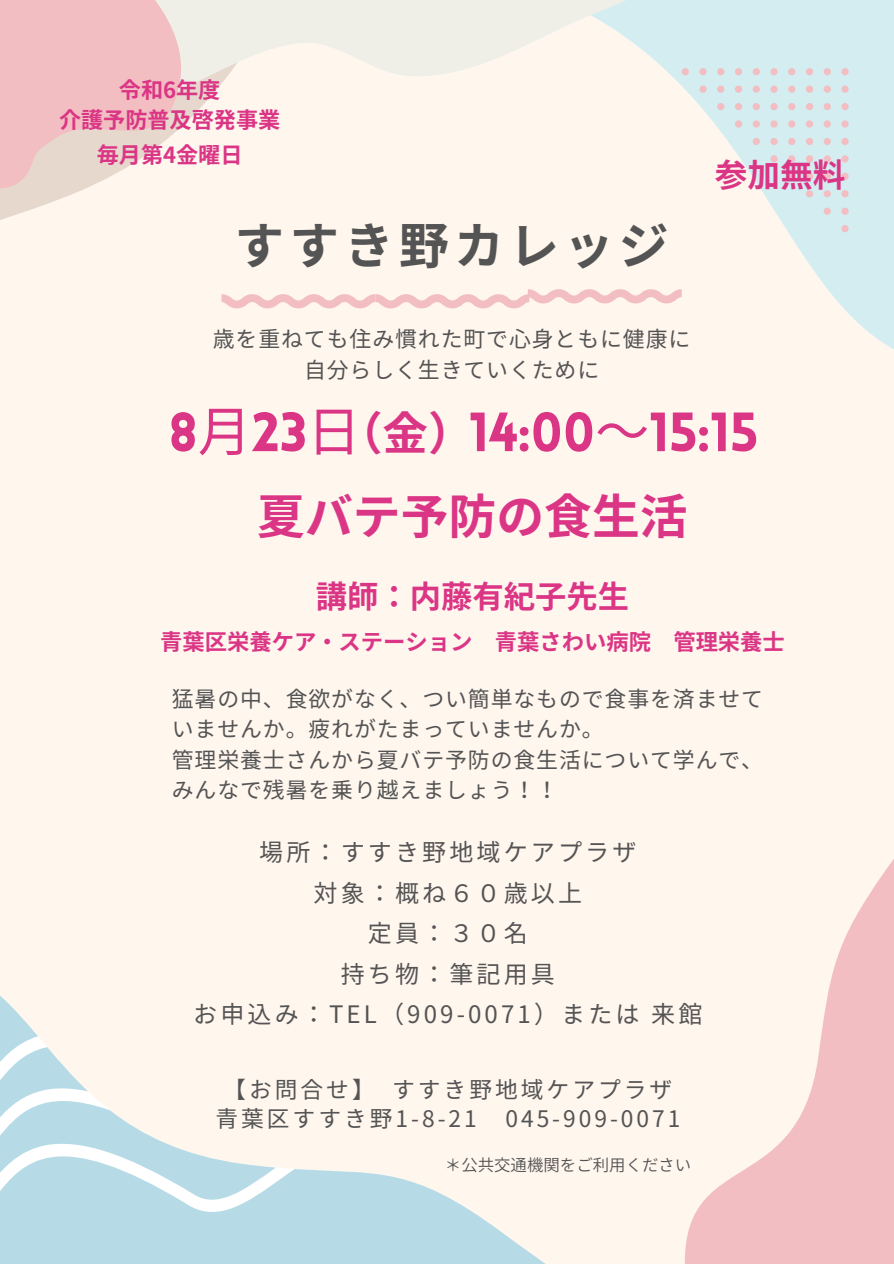
<style>
.page{position:relative;width:894px;height:1264px;background:#fff}
.page>*{position:absolute;margin:0;border:0;box-sizing:border-box;transform-origin:0 0}
.t1{font:900 54px "Lovelo";color:#db3585}
.t2{font:700 49.95px "Noto Sans JP";letter-spacing:.1em;color:#545454}
.t3{font:700 47.85px "Noto Sans JP";color:#db3585}
.t4{font:700 45.6px "Noto Sans JP";color:#db3585}
.t5{font:700 32.7px "Noto Sans JP";color:#db3585}
.t6{font:700 31.35px "Noto Sans JP";color:#db3585}
.t7{font:24px/40.5px "Noto Sans JP";letter-spacing:.13em;color:#545454;text-align:center}
.t8{font:22.8px/28.8px "Noto Sans JP";letter-spacing:.13em;color:#545454}
.t9{font:700 22.35px "Noto Sans JP";color:#db3585}
.t10{font:700 22.2px/30.3px "Noto Sans JP";color:#db3585;text-align:center}
.t11{font:21.9px/30.3px "Noto Sans JP";letter-spacing:.04em;color:#545454;text-align:center}
.t12{font:600 16.5px "Noto Sans JP";color:#545454}
.s1{font-family:"Noto Sans CJ Ksc";font-weight:400}
</style>
<div class="page">
<div style="left:0;top:113px;width:893px;height:1150px;background:#fff6ee"></div>
<div style="left:0;top:113px;width:279px;height:444px;background:#fff6ee"></div>
<svg style="left:667px;top:806px;width:226px;height:457px;background:#fae0dd"></svg>
<svg style="left:549px;top:0;width:344px;height:366px;background:#ebf2ef"></svg>
<svg style="left:186px;top:0;width:451px;height:113px;background:#f6f2ea"></svg>
<svg style="left:0;top:936px;width:294px;height:186px;background:#f7f3ed"></svg>
<svg style="left:0;top:1122px;width:581px;height:141px;background:#d3e6ea"></svg>
<svg style="left:841px;top:225px;width:7px;height:7px"></svg>
<svg style="left:841px;top:208px;width:7px;height:7px"></svg>
<svg style="left:823px;top:208px;width:7px;height:7px"></svg>
<svg style="left:841px;top:190px;width:7px;height:7px"></svg>
<svg style="left:823px;top:190px;width:7px;height:7px"></svg>
<svg style="left:805px;top:190px;width:7px;height:7px"></svg>
<svg style="left:841px;top:173px;width:7px;height:7px"></svg>
<svg style="left:823px;top:173px;width:7px;height:7px"></svg>
<svg style="left:805px;top:173px;width:7px;height:7px"></svg>
<svg style="left:788px;top:173px;width:7px;height:7px"></svg>
<svg style="left:841px;top:155px;width:7px;height:7px"></svg>
<svg style="left:823px;top:155px;width:7px;height:7px"></svg>
<svg style="left:805px;top:155px;width:7px;height:7px"></svg>
<svg style="left:788px;top:155px;width:7px;height:7px"></svg>
<svg style="left:770px;top:155px;width:7px;height:7px"></svg>
<svg style="left:841px;top:138px;width:7px;height:7px"></svg>
<svg style="left:823px;top:138px;width:7px;height:7px"></svg>
<svg style="left:805px;top:138px;width:7px;height:7px"></svg>
<svg style="left:788px;top:138px;width:7px;height:7px"></svg>
<svg style="left:770px;top:138px;width:7px;height:7px"></svg>
<svg style="left:752px;top:138px;width:7px;height:7px"></svg>
<svg style="left:841px;top:120px;width:7px;height:8px"></svg>
<svg style="left:823px;top:120px;width:7px;height:8px"></svg>
<svg style="left:805px;top:120px;width:7px;height:8px"></svg>
<svg style="left:788px;top:120px;width:7px;height:8px"></svg>
<svg style="left:770px;top:120px;width:7px;height:8px"></svg>
<svg style="left:752px;top:120px;width:7px;height:8px"></svg>
<svg style="left:734px;top:120px;width:8px;height:8px"></svg>
<svg style="left:841px;top:103px;width:7px;height:7px"></svg>
<svg style="left:823px;top:103px;width:7px;height:7px"></svg>
<svg style="left:805px;top:103px;width:7px;height:7px"></svg>
<svg style="left:788px;top:103px;width:7px;height:7px"></svg>
<svg style="left:770px;top:103px;width:7px;height:7px"></svg>
<svg style="left:752px;top:103px;width:7px;height:7px"></svg>
<svg style="left:734px;top:103px;width:8px;height:7px"></svg>
<svg style="left:717px;top:103px;width:7px;height:7px"></svg>
<svg style="left:841px;top:86px;width:7px;height:7px"></svg>
<svg style="left:823px;top:86px;width:7px;height:7px"></svg>
<svg style="left:805px;top:86px;width:7px;height:7px"></svg>
<svg style="left:788px;top:86px;width:7px;height:7px"></svg>
<svg style="left:770px;top:86px;width:7px;height:7px"></svg>
<svg style="left:752px;top:86px;width:7px;height:7px"></svg>
<svg style="left:734px;top:86px;width:8px;height:7px"></svg>
<svg style="left:717px;top:86px;width:7px;height:7px"></svg>
<svg style="left:699px;top:86px;width:7px;height:7px"></svg>
<svg style="left:841px;top:68px;width:7px;height:7px"></svg>
<svg style="left:823px;top:68px;width:7px;height:7px"></svg>
<svg style="left:805px;top:68px;width:7px;height:7px"></svg>
<svg style="left:788px;top:68px;width:7px;height:7px"></svg>
<svg style="left:770px;top:68px;width:7px;height:7px"></svg>
<svg style="left:752px;top:68px;width:7px;height:7px"></svg>
<svg style="left:734px;top:68px;width:8px;height:7px"></svg>
<svg style="left:717px;top:68px;width:7px;height:7px"></svg>
<svg style="left:699px;top:68px;width:7px;height:7px"></svg>
<svg style="left:681px;top:68px;width:7px;height:7px"></svg>
<svg style="left:0;top:0;width:186px;height:190px;background:#f0c9c8"></svg>
<svg style="left:221px;top:289px;width:460px;height:19px;background:#f8dcd9"></svg>
<p class="t10" style="left:59px;top:74px;width:223px">令和6年度<br>介護予防普及啓発事業</p>
<h3 class="t10" style="left:97px;top:139px;width:140px">毎月第4金曜日</h3>
<p class="t2" style="left:234px;top:206px;width:435px">すすき野カレッジ</p>
<p class="t11" style="left:213px;top:323px;width:479px">歳を重ねても住み慣れた町で心身ともに健康に自分らしく生きていくために</p>
<h2 class="t5" style="left:714px;top:149px;width:132px">参加無料</h2>
<h5 class="t1" style="left:169px;top:410px;width:174px">8<span class="s1">月</span> 23<span class="s1">日</span></h5>
<h5 class="t4" style="left:337px;top:397px;width:138px">（金）</h5>
<h5 class="t1" style="left:469px;top:410px;width:291px">14:00<span class="s1">～</span>15:15</h5>
<p class="t3" style="left:257px;top:478px;width:432px">夏バテ予防の食生活</p>
<p class="t6" style="left:316px;top:571px;width:312px">講師：内藤有紀子先生</p>
<p class="t9" style="left:160px;top:624px;width:624px">青葉区栄養ケア・ステーション 青葉さわい病院 管理栄養士</p>
<h1 class="t11" style="left:172px;top:682px;width:592px;text-align:left">猛暑の中、食欲がなく、つい簡単なもので食事を済ませていませんか。疲れがたまっていませんか。<br>管理栄養士さんから夏バテ予防の食生活について学んで、みんなで残暑を乗り越えましょう！！</h1>
<p class="t7" style="left:193px;top:831px;width:510px">場所：すすき野地域ケアプラザ<br>対象：概ね６０歳以上<br>定員：３０名<br>持ち物：筆記用具<br>お申込み：TEL（909-0071）または来館</p>
<h6 class="t8" style="left:215px;top:1074px;width:458px;text-indent:8px">【お問合せ】 すすき野地域ケアプラザ青葉区すすき野1-8-21</h6>
<h6 class="t8" style="left:505px;top:1103px;width:176px">045-909-0071</h6>
<h1 class="t12" style="left:445px;top:1152px;width:248px">＊公共交通機関をご利用ください</h1>
</div>
